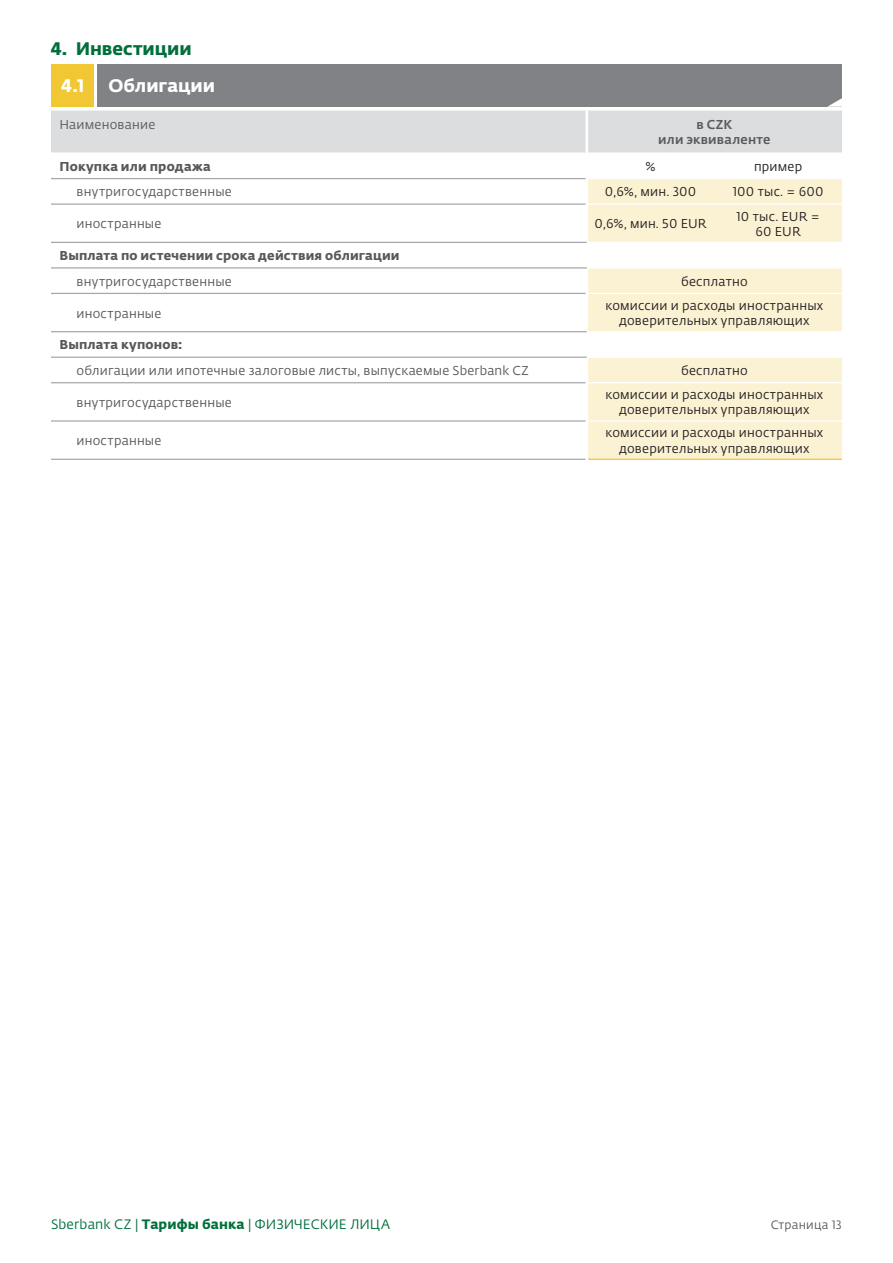
<style>
.page{position:relative;width:893px;height:1263px;background:#fff}
.page>*{position:absolute;margin:0;border:0;box-sizing:border-box;transform-origin:0 0}
.t1{font:18px "Fedra Sans Pro Bold LF";color:#fff}
.t2{font:18px "Fedra Sans Pro Bold LF";letter-spacing:-.005em;color:#006f3c}
.t3{font:13.5px "Fedra Sans Pro Book LF";letter-spacing:.005em;color:#006f3c}
.t4{font:12.75px/15.3px "Fedra Sans Pro Book LF";letter-spacing:.015em;color:#231f20;text-align:center}
.t5{font:12.75px "Fedra Sans Pro Book LF";letter-spacing:.02em;color:#57585a}
.t6{font:12.75px "Fedra Sans Pro Bold LF";letter-spacing:.015em;color:#57585a}
.t7{font:12.75px "Fedra Sans Pro Medium LF";letter-spacing:.015em;color:#5a5a5d}
.t8{font:12.75px "Fedra Sans Pro Book LF";letter-spacing:.02em;color:#5a5a5d}
.t9{font:12px "Fedra Sans Pro Book LF";letter-spacing:.02em;color:#5a5a5d}
.s1{font-family:"Fedra Sans Pro Bold LF"}
</style>
<div class="page">
<div style="left:98px;top:64px;width:744px;height:42px;background:#808285"></div>
<div style="left:51px;top:64px;width:43px;height:42px;background:#f1c733"></div>
<svg style="left:51px;top:98px;width:791px;height:54px"></svg>
<svg style="left:51px;top:179px;width:536px;height:280px"></svg>
<svg style="left:588px;top:179px;width:254px;height:280px;fill:#fbf2d4"></svg>
<hr style="left:588px;top:203px;width:126px;height:2px;background:#fff">
<hr style="left:714px;top:203px;width:128px;height:2px;background:#fff">
<hr style="left:587px;top:267px;width:127px;height:2px;background:#fff">
<hr style="left:714px;top:267px;width:128px;height:2px;background:#fff">
<hr style="left:588px;top:293px;width:126px;height:1px;background:#fff">
<hr style="left:714px;top:293px;width:128px;height:1px;background:#fff">
<hr style="left:587px;top:357px;width:127px;height:1px;background:#fff">
<hr style="left:714px;top:357px;width:128px;height:1px;background:#fff">
<hr style="left:588px;top:382px;width:126px;height:1px;background:#fff">
<hr style="left:714px;top:382px;width:128px;height:1px;background:#fff">
<hr style="left:588px;top:420px;width:126px;height:2px;background:#fff">
<hr style="left:714px;top:420px;width:128px;height:2px;background:#fff">
<hr style="left:585px;top:111px;width:3px;height:42px;background:#fff">
<hr style="left:585px;top:179px;width:3px;height:25px;background:#fff">
<hr style="left:585px;top:204px;width:3px;height:38px;background:#fff">
<hr style="left:585px;top:269px;width:3px;height:24px;background:#fff">
<hr style="left:585px;top:293px;width:3px;height:38px;background:#fff">
<hr style="left:585px;top:358px;width:3px;height:25px;background:#fff">
<hr style="left:585px;top:383px;width:3px;height:38px;background:#fff">
<hr style="left:585px;top:421px;width:3px;height:38px;background:#fff">
<hr style="left:51px;top:178px;width:534px;height:1px;background:#a8a9ad">
<hr style="left:51px;top:203px;width:534px;height:2px;background:#a8a9ad">
<hr style="left:51px;top:242px;width:536px;height:1px;background:#a8a9ad">
<hr style="left:587px;top:242px;width:127px;height:1px;background:#fff">
<hr style="left:51px;top:267px;width:536px;height:2px;background:#a8a9ad">
<hr style="left:51px;top:293px;width:534px;height:1px;background:#a8a9ad">
<hr style="left:51px;top:331px;width:536px;height:1px;background:#a8a9ad">
<hr style="left:587px;top:331px;width:127px;height:1px;background:#fff">
<hr style="left:714px;top:331px;width:128px;height:1px;background:#fff">
<hr style="left:51px;top:357px;width:536px;height:1px;background:#a8a9ad">
<hr style="left:51px;top:382px;width:534px;height:1px;background:#a8a9ad">
<hr style="left:51px;top:420px;width:534px;height:2px;background:#a8a9ad">
<hr style="left:51px;top:459px;width:534px;height:1px;background:#a8a9ad">
<hr style="left:588px;top:459px;width:126px;height:1px;background:#f1c733">
<hr style="left:714px;top:459px;width:128px;height:1px;background:#f1c733">
<hr style="left:714px;top:242px;width:128px;height:1px;background:#fff">
<p class="t2" style="left:51px;top:35px;width:142px">4. Инвестиции</p>
<p class="t1" style="left:62px;top:71px;width:24px">4.1</p>
<p class="t1" style="left:108px;top:71px;width:108px">Облигации</p>
<p class="t8" style="left:60px;top:116px;width:97px">Наименование</p>
<p class="t7" style="left:696px;top:115px;width:37px">в CZK</p>
<p class="t7" style="left:658px;top:130px;width:114px">или эквиваленте</p>
<p class="t6" style="left:60px;top:156px;width:153px">Покупка или продажа</p>
<p class="t4" style="left:646px;top:158px;width:12px">%</p>
<p class="t4" style="left:754px;top:158px;width:50px">пример</p>
<p class="t5" style="left:77px;top:183px;width:157px">внутригосударственные</p>
<p class="t4" style="left:605px;top:184px;width:93px">0,6%, мин. 300</p>
<p class="t4" style="left:733px;top:184px;width:92px">100 тыс. = 600</p>
<p class="t5" style="left:77px;top:215px;width:86px">иностранные</p>
<p class="t4" style="left:594px;top:216px;width:114px">0,6%, мин. 50 EUR</p>
<p class="t4" style="left:736px;top:208px;width:85px">10 тыс. EUR =<br>60 EUR</p>
<p class="t6" style="left:60px;top:245px;width:342px">Выплата по истечении срока действия облигации</p>
<p class="t5" style="left:77px;top:272px;width:157px">внутригосударственные</p>
<p class="t4" style="left:681px;top:273px;width:68px">бесплатно</p>
<p class="t5" style="left:77px;top:304px;width:86px">иностранные</p>
<p class="t4" style="left:605px;top:297px;width:219px">комиссии и расходы иностранных доверительных управляющих</p>
<p class="t6" style="left:60px;top:335px;width:124px">Выплата купонов:</p>
<p class="t5" style="left:77px;top:362px;width:454px">облигации или ипотечные залоговые листы, выпускаемые Sberbank CZ</p>
<p class="t4" style="left:681px;top:362px;width:68px">бесплатно</p>
<p class="t5" style="left:77px;top:393px;width:157px">внутригосударственные</p>
<p class="t4" style="left:605px;top:387px;width:219px">комиссии и расходы иностранных доверительных управляющих</p>
<p class="t5" style="left:77px;top:432px;width:86px">иностранные</p>
<p class="t4" style="left:605px;top:425px;width:219px">комиссии и расходы иностранных доверительных управляющих</p>
<p class="t3" style="left:51px;top:1215px;width:341px">Sberbank CZ | <span class="s1">Тарифы банка</span> | ФИЗИЧЕСКИЕ ЛИЦА</p>
<p class="t9" style="left:771px;top:1216px;width:73px">Страница 13</p>
</div>
